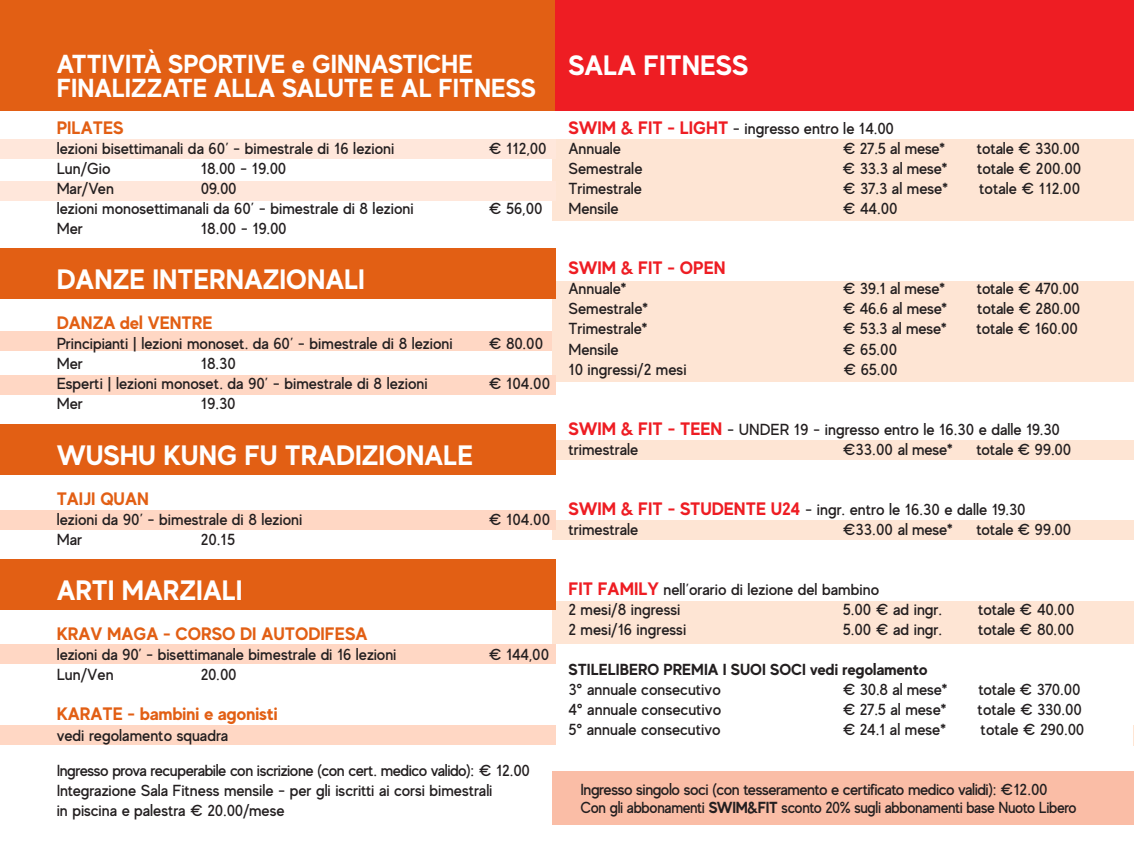
<style>
.page{position:relative;width:1134px;height:851px;background:#fff}
.page>*{position:absolute;margin:0;border:0;box-sizing:border-box;transform-origin:0 0}
.t1{font:700 28px "MADE Evolve Sans";color:#fff}
.t2{font:700 26px/24px "MADE Evolve Sans";color:#fff}
.t3{font:700 18px "MADE Evolve Sans";color:#e25f14}
.t4{font:700 18px "MADE Evolve Sans";color:#ee1d23}
.t5{font:500 16px/20px "MADE Evolve Sans";color:#231f20}
.t6{font:500 16px/18px "MADE Evolve Sans";letter-spacing:-.025em;color:#231f20}
.t7{font:700 16px "MADE Evolve Sans";color:#231f20}
.s1{font-weight:700;font-size:18px;color:#ee1d23}
.s2{font-weight:700}
</style>
<div class="page">
<div style="left:0;top:331px;width:555px;height:20px;background:#ffd7c4"></div>
<div style="left:552px;top:771px;width:582px;height:53px;background:#fabda6"></div>
<div style="left:553px;top:281px;width:581px;height:101px;background:#fee5d4"></div>
<div style="left:553px;top:520px;width:581px;height:20px;background:#fee5d4"></div>
<div style="left:553px;top:601px;width:581px;height:43px;background:#fee5d4"></div>
<div style="left:553px;top:139px;width:581px;height:82px;background:#fee5d4"></div>
<div style="left:0;top:181px;width:555px;height:19px;background:#ffe7db"></div>
<div style="left:0;top:509px;width:555px;height:20px;background:#ffd7c4"></div>
<div style="left:0;top:644px;width:555px;height:20px;background:#ffd7c4"></div>
<div style="left:0;top:139px;width:555px;height:20px;background:#ffe7db"></div>
<div style="left:553px;top:440px;width:581px;height:20px;background:#fee5d4"></div>
<div style="left:0;top:724px;width:555px;height:20px;background:#ffd7c4"></div>
<svg style="left:1133px;top:725px;width:1px;height:20px"></svg>
<div style="left:0;top:375px;width:555px;height:20px;background:#ffd7c4"></div>
<div style="left:0;top:424px;width:555px;height:50px;background:#e25f14"></div>
<div style="left:0;top:558px;width:555px;height:51px;background:#e25f14"></div>
<div style="left:0;top:248px;width:555px;height:51px;background:#e25f14"></div>
<div style="left:0;top:0;width:555px;height:111px;background:#e25f14"></div>
<div style="left:555px;top:0;width:579px;height:111px;background:#ee1d23"></div>
<h2 class="t2" style="left:57px;top:51px;width:481px">ATTIVITÀ SPORTIVE e GINNASTICHE<br>FINALIZZATE ALLA SALUTE E AL FITNESS</h2>
<p class="t3" style="left:57px;top:117px;width:68px">PILATES</p>
<p class="t5" style="left:57px;top:138px;width:339px">lezioni bisettimanali da 60’ - bimestrale di 16 lezioni</p>
<p class="t5" style="left:489px;top:138px;width:60px">€ 112,00</p>
<p class="t5" style="left:57px;top:158px;width:55px">Lun/Gio</p>
<p class="t5" style="left:201px;top:158px;width:87px">18.00 - 19.00</p>
<p class="t5" style="left:57px;top:178px;width:59px">Mar/Ven</p>
<p class="t5" style="left:57px;top:178px;width:359px;text-indent:144px">09.00<br>lezioni monosettimanali da 60’ - bimestrale di 8 lezioni</p>
<p class="t5" style="left:489px;top:198px;width:55px">€ 56,00</p>
<p class="t5" style="left:57px;top:218px;width:28px">Mer</p>
<p class="t5" style="left:201px;top:218px;width:87px">18.00 - 19.00</p>
<h1 class="t1" style="left:57px;top:261px;width:310px">DANZE INTERNAZIONALI</h1>
<p class="t3" style="left:57px;top:311px;width:157px">DANZA del VENTRE</p>
<p class="t5" style="left:57px;top:332px;width:398px">Principianti | lezioni monoset. da 60’ - bimestrale di 8 lezioni</p>
<p class="t5" style="left:489px;top:332px;width:56px">€ 80.00</p>
<p class="t5" style="left:57px;top:352px;width:28px">Mer</p>
<p class="t5" style="left:57px;top:352px;width:373px;text-indent:144px">18.30<br>Esperti | lezioni monoset. da 90’ - bimestrale di 8 lezioni</p>
<p class="t5" style="left:489px;top:372px;width:63px">€ 104.00</p>
<p class="t5" style="left:57px;top:392px;width:28px">Mer</p>
<p class="t5" style="left:201px;top:392px;width:37px">19.30</p>
<h1 class="t1" style="left:57px;top:438px;width:418px">WUSHU KUNG FU TRADIZIONALE</h1>
<p class="t3" style="left:57px;top:487px;width:94px">TAIJI QUAN</p>
<p class="t5" style="left:57px;top:509px;width:247px">lezioni da 90’ - bimestrale di 8 lezioni</p>
<p class="t5" style="left:489px;top:509px;width:63px">€ 104.00</p>
<p class="t5" style="left:57px;top:529px;width:27px">Mar</p>
<p class="t5" style="left:201px;top:529px;width:36px">20.15</p>
<h1 class="t1" style="left:57px;top:572px;width:187px">ARTI MARZIALI</h1>
<p class="t3" style="left:57px;top:622px;width:312px">KRAV MAGA - CORSO DI AUTODIFESA</p>
<p class="t5" style="left:57px;top:644px;width:341px">lezioni da 90’ - bisettimanale bimestrale di 16 lezioni</p>
<p class="t5" style="left:489px;top:644px;width:62px">€ 144,00</p>
<p class="t5" style="left:57px;top:664px;width:58px">Lun/Ven</p>
<p class="t5" style="left:201px;top:664px;width:37px">20.00</p>
<p class="t3" style="left:57px;top:702px;width:223px">KARATE - bambini e agonisti</p>
<p class="t5" style="left:57px;top:724px;width:173px">vedi regolamento squadra</p>
<p class="t5" style="left:57px;top:760px;width:475px">Ingresso prova recuperabile con iscrizione (con cert. medico valido): € 12.00<br>Integrazione Sala Fitness mensile - per gli iscritti ai corsi bimestrali<br>in piscina e palestra € 20.00/mese</p>
<h1 class="t1" style="left:568px;top:47px;width:181px">SALA FITNESS</h1>
<p class="t5" style="left:568px;top:118px;width:327px"><span class="s1">SWIM &amp; FIT - LIGHT</span> - ingresso entro le 14.00<br>Annuale</p>
<p class="t5" style="left:843px;top:138px;width:104px">€ 27.5 al mese*</p>
<p class="t5" style="left:977px;top:138px;width:105px">totale € 330.00</p>
<p class="t5" style="left:568px;top:158px;width:76px">Semestrale</p>
<p class="t5" style="left:842px;top:158px;width:106px">€ 33.3 al mese*</p>
<p class="t5" style="left:977px;top:158px;width:105px">totale € 200.00</p>
<p class="t5" style="left:568px;top:178px;width:75px">Trimestrale</p>
<p class="t5" style="left:843px;top:178px;width:107px">€ 37.3 al mese*</p>
<p class="t5" style="left:979px;top:178px;width:102px">totale € 112.00</p>
<p class="t5" style="left:568px;top:198px;width:52px">Mensile</p>
<p class="t5" style="left:843px;top:198px;width:57px">€ 44.00</p>
<p class="t4" style="left:568px;top:257px;width:159px">SWIM &amp; FIT - OPEN</p>
<p class="t5" style="left:568px;top:278px;width:60px">Annuale*</p>
<p class="t5" style="left:843px;top:278px;width:104px">€ 39.1 al mese*</p>
<p class="t5" style="left:977px;top:278px;width:104px">totale € 470.00</p>
<p class="t5" style="left:568px;top:298px;width:81px">Semestrale*</p>
<p class="t5" style="left:843px;top:298px;width:106px">€ 46.6 al mese*</p>
<p class="t5" style="left:977px;top:298px;width:104px">totale € 280.00</p>
<p class="t5" style="left:568px;top:318px;width:81px">Trimestrale*</p>
<p class="t5" style="left:843px;top:318px;width:105px">€ 53.3 al mese*</p>
<p class="t5" style="left:976px;top:318px;width:103px">totale € 160.00</p>
<p class="t5" style="left:568px;top:338px;width:52px">Mensile</p>
<p class="t5" style="left:843px;top:338px;width:56px">€ 65.00</p>
<p class="t5" style="left:568px;top:358px;width:120px">10 ingressi/2 mesi</p>
<p class="t5" style="left:843px;top:358px;width:56px">€ 65.00</p>
<p class="t5" style="left:568px;top:418px;width:493px"><span class="s1">SWIM &amp; FIT - TEEN</span> - UNDER 19 - ingresso entro le 16.30 e dalle 19.30 trimestrale</p>
<p class="t5" style="left:843px;top:438px;width:111px">€33.00 al mese*</p>
<p class="t5" style="left:976px;top:438px;width:97px">totale € 99.00</p>
<p class="t5" style="left:568px;top:498px;width:459px"><span class="s1">SWIM &amp; FIT - STUDENTE U24</span> - ingr. entro le 16.30 e dalle 19.30 trimestrale</p>
<p class="t5" style="left:843px;top:518px;width:111px">€33.00 al mese*</p>
<p class="t5" style="left:976px;top:518px;width:97px">totale € 99.00</p>
<p class="t5" style="left:568px;top:578px;width:312px"><span class="s1">FIT FAMILY</span> nell’orario di lezione del bambino<br>2 mesi/8 ingressi</p>
<p class="t5" style="left:843px;top:598px;width:101px">5.00 € ad ingr.</p>
<p class="t5" style="left:978px;top:598px;width:98px">totale € 40.00</p>
<p class="t5" style="left:568px;top:618px;width:119px">2 mesi/16 ingressi</p>
<p class="t5" style="left:843px;top:618px;width:101px">5.00 € ad ingr.</p>
<p class="t5" style="left:978px;top:618px;width:98px">totale € 80.00</p>
<p class="t7" style="left:568px;top:658px;width:361px">STILELIBERO PREMIA I SUOI SOCI vedi regolamento</p>
<p class="t5" style="left:568px;top:678px;width:154px">3° annuale consecutivo</p>
<p class="t5" style="left:843px;top:678px;width:106px">€ 30.8 al mese*</p>
<p class="t5" style="left:978px;top:678px;width:104px">totale € 370.00</p>
<p class="t5" style="left:568px;top:698px;width:154px">4° annuale consecutivo</p>
<p class="t5" style="left:843px;top:698px;width:105px">€ 27.5 al mese*</p>
<p class="t5" style="left:978px;top:698px;width:106px">totale € 330.00</p>
<p class="t5" style="left:568px;top:718px;width:154px">5° annuale consecutivo</p>
<p class="t5" style="left:843px;top:718px;width:105px">€ 24.1 al mese*</p>
<p class="t5" style="left:980px;top:718px;width:105px">totale € 290.00</p>
<p class="t6" style="left:580px;top:779px;width:498px">Ingresso singolo soci (con tesseramento e certificato medico validi): €12.00<br>Con gli abbonamenti <span class="s2">SWIM&amp;FIT</span> sconto 20% sugli abbonamenti base Nuoto Libero</p>
</div>
